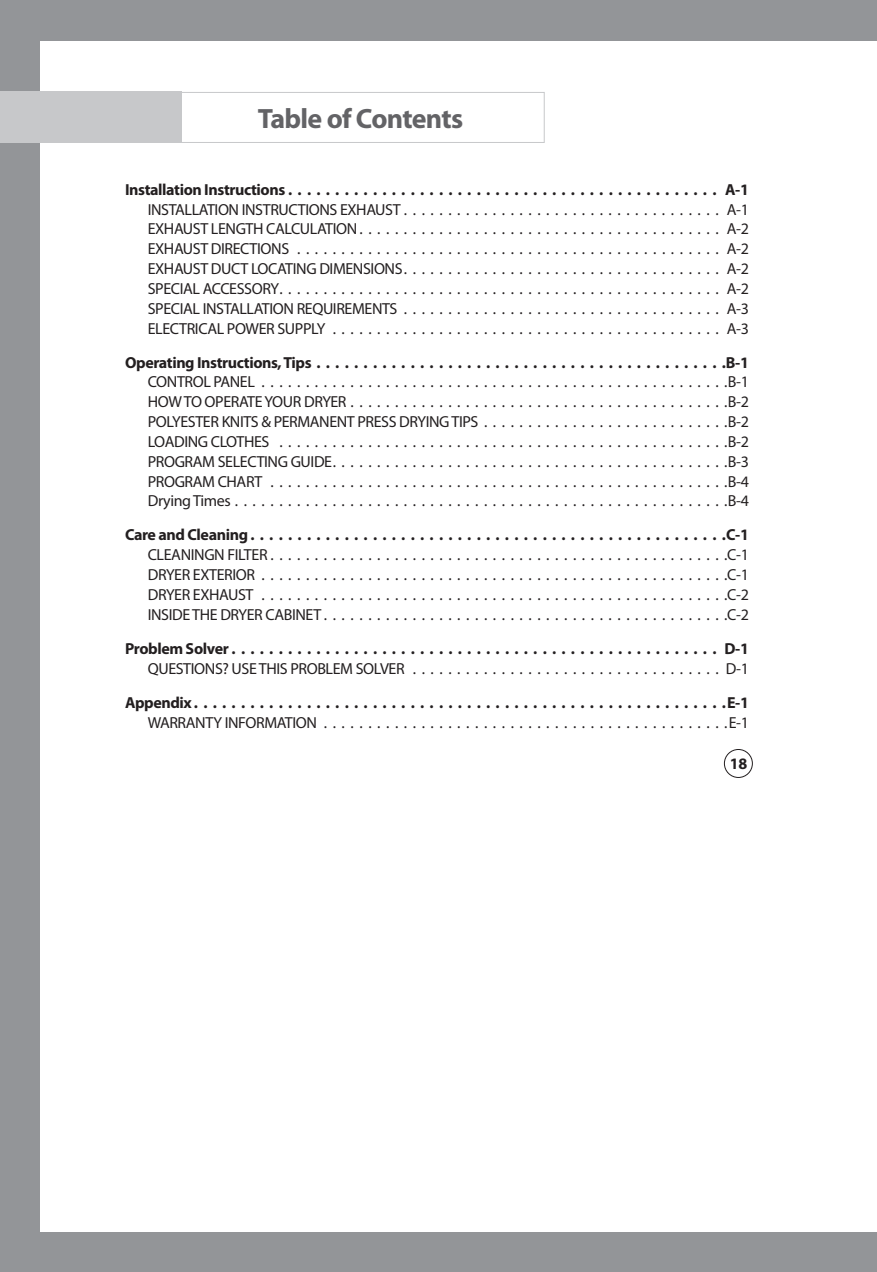
<style>
.page{position:relative;width:877px;height:1272px;background:#fff}
.page>*{position:absolute;margin:0;border:0;box-sizing:border-box;transform-origin:0 0}
.t1{font:700 28px "Myriad Pro";letter-spacing:-.025em;color:#636366}
.t2{font:16px/19.8px "Myriad Pro";letter-spacing:-.025em;color:#231f20;text-align:justify}
.t3{font:700 16px "Myriad Pro";letter-spacing:-.025em;color:#231f20}
</style>
<div class="page">
<div style="left:0;top:0;width:862px;height:1272px;background:#939598"></div>
<div style="left:40px;top:41px;width:822px;height:1190px;background:#fff"></div>
<div style="left:0;top:92px;width:182px;height:51px;background:#c7c8ca"></div>
<div style="left:862px;top:0;width:15px;height:1272px;background:#939598"></div>
<div style="left:862px;top:41px;width:15px;height:1190px;background:#fff"></div>
<div style="left:176px;top:92px;width:369px;height:51px;border:1px solid #c7c8ca"></div>
<div style="left:724px;top:749px;width:28px;height:28px;border:1px solid #231f20;border-radius:50%"></div>
<h1 class="t1" style="left:258px;top:103px;width:207px">Table of Contents</h1>
<p class="t3" style="left:125px;top:180px;width:625px">Installation Instructions . . . . . . . . . . . . . . . . . . . . . . . . . . . . . . . . . . . . . . . . . . . . . . A-1</p>
<p class="t2" style="left:148px;top:199px;width:602px">INSTALLATION INSTRUCTIONS EXHAUST . . . . . . . . . . . . . . . . . . . . . . . . . . . . . . . . . . . . A-1<br>EXHAUST LENGTH CALCULATION. . . . . . . . . . . . . . . . . . . . . . . . . . . . . . . . . . . . . . . . . A-2<br>EXHAUST DIRECTIONS . . . . . . . . . . . . . . . . . . . . . . . . . . . . . . . . . . . . . . . . . . . . . . . . A-2<br>EXHAUST DUCT LOCATING DIMENSIONS. . . . . . . . . . . . . . . . . . . . . . . . . . . . . . . . . . . . A-2<br>SPECIAL ACCESSORY. . . . . . . . . . . . . . . . . . . . . . . . . . . . . . . . . . . . . . . . . . . . . . . . . . A-2<br>SPECIAL INSTALLATION REQUIREMENTS . . . . . . . . . . . . . . . . . . . . . . . . . . . . . . . . . . . . A-3<br>ELECTRICAL POWER SUPPLY . . . . . . . . . . . . . . . . . . . . . . . . . . . . . . . . . . . . . . . . . . . . A-3</p>
<p class="t3" style="left:125px;top:353px;width:625px">Operating Instructions, Tips . . . . . . . . . . . . . . . . . . . . . . . . . . . . . . . . . . . . . . . . . . . .B-1</p>
<p class="t2" style="left:148px;top:372px;width:602px">CONTROL PANEL . . . . . . . . . . . . . . . . . . . . . . . . . . . . . . . . . . . . . . . . . . . . . . . . . . . . .B-1<br>HOW TO OPERATE YOUR DRYER . . . . . . . . . . . . . . . . . . . . . . . . . . . . . . . . . . . . . . . . . . .B-2<br>POLYESTER KNITS &amp; PERMANENT PRESS DRYING TIPS . . . . . . . . . . . . . . . . . . . . . . . . . . . .B-2<br>LOADING CLOTHES . . . . . . . . . . . . . . . . . . . . . . . . . . . . . . . . . . . . . . . . . . . . . . . . . . .B-2<br>PROGRAM SELECTING GUIDE. . . . . . . . . . . . . . . . . . . . . . . . . . . . . . . . . . . . . . . . . . . . .B-3<br>PROGRAM CHART . . . . . . . . . . . . . . . . . . . . . . . . . . . . . . . . . . . . . . . . . . . . . . . . . . . .B-4<br>Drying Times . . . . . . . . . . . . . . . . . . . . . . . . . . . . . . . . . . . . . . . . . . . . . . . . . . . . . . . .B-4</p>
<p class="t3" style="left:125px;top:526px;width:625px">Care and Cleaning . . . . . . . . . . . . . . . . . . . . . . . . . . . . . . . . . . . . . . . . . . . . . . . . . . .C-1</p>
<p class="t2" style="left:148px;top:545px;width:602px">CLEANINGN FILTER . . . . . . . . . . . . . . . . . . . . . . . . . . . . . . . . . . . . . . . . . . . . . . . . . . . .C-1<br>DRYER EXTERIOR . . . . . . . . . . . . . . . . . . . . . . . . . . . . . . . . . . . . . . . . . . . . . . . . . . . . .C-1<br>DRYER EXHAUST . . . . . . . . . . . . . . . . . . . . . . . . . . . . . . . . . . . . . . . . . . . . . . . . . . . . .C-2<br>INSIDE THE DRYER CABINET . . . . . . . . . . . . . . . . . . . . . . . . . . . . . . . . . . . . . . . . . . . . . .C-2</p>
<p class="t3" style="left:125px;top:639px;width:625px">Problem Solver . . . . . . . . . . . . . . . . . . . . . . . . . . . . . . . . . . . . . . . . . . . . . . . . . . . . D-1</p>
<p class="t2" style="left:148px;top:659px;width:602px">QUESTIONS? USE THIS PROBLEM SOLVER . . . . . . . . . . . . . . . . . . . . . . . . . . . . . . . . . . . D-1</p>
<p class="t3" style="left:125px;top:693px;width:625px">Appendix. . . . . . . . . . . . . . . . . . . . . . . . . . . . . . . . . . . . . . . . . . . . . . . . . . . . . . . . .E-1</p>
<p class="t2" style="left:148px;top:712px;width:602px">WARRANTY INFORMATION . . . . . . . . . . . . . . . . . . . . . . . . . . . . . . . . . . . . . . . . . . . . . .E-1</p>
<p class="t3" style="left:730px;top:755px;width:19px">18</p>
</div>
